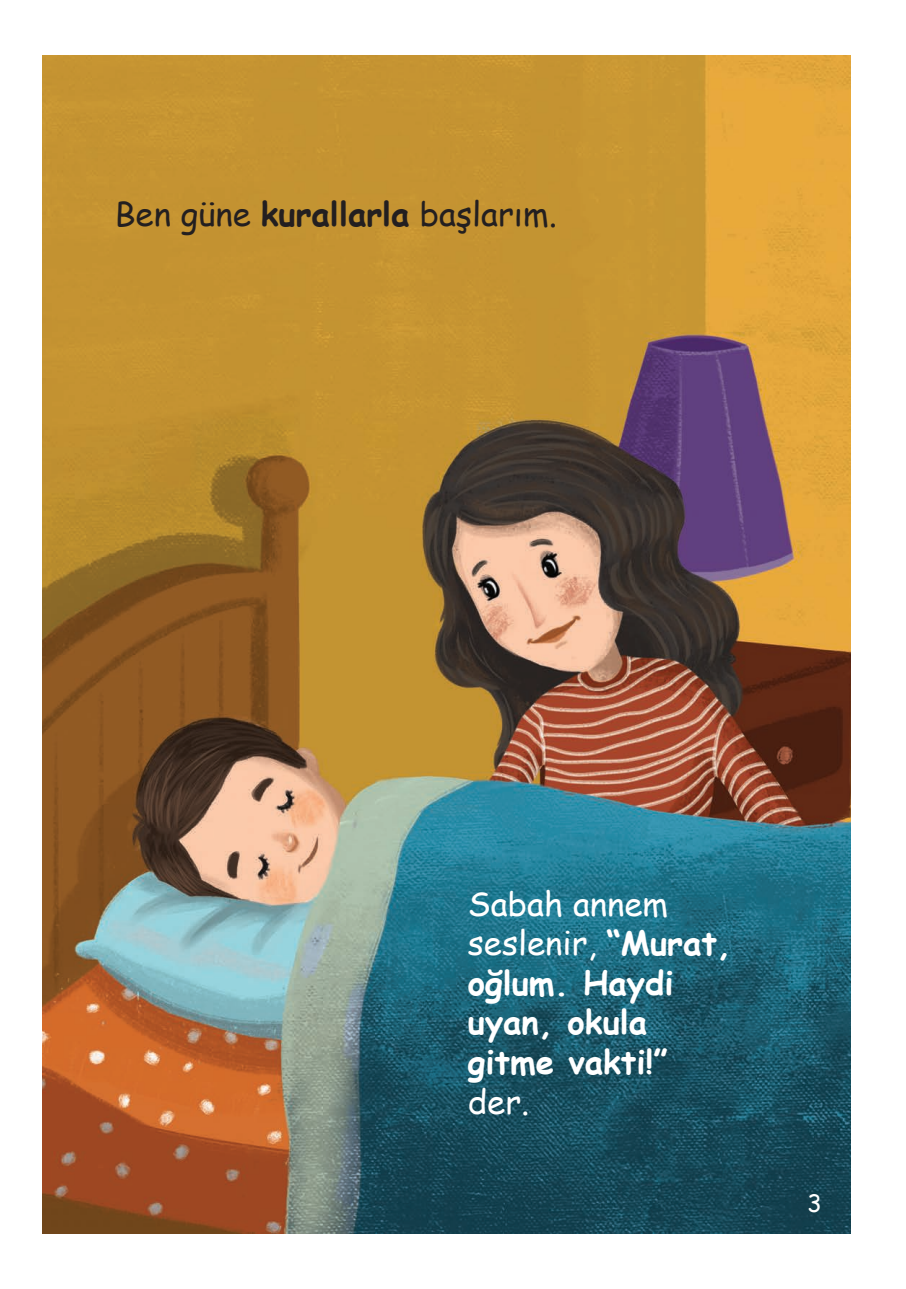
<style>
.page{position:relative;width:906px;height:1289px;background:#fff}
.page>*{position:absolute;margin:0;border:0;box-sizing:border-box;transform-origin:0 0}
.t1{font:700 33px/39.6px "Comic Sans MS";color:#fff}
.t2{font:33px "Comic Sans MS";color:#231f20}
.t3{font:33px "Comic Sans MS";color:#fff}
.t4{font:24px "Comic Sans MS";color:#fff}
.s1{font-weight:700}
.s2{font-weight:400}
</style>
<div class="page">
<img style="left:43px;top:55px;width:807px;height:1178px">
<p class="t2" style="left:115px;top:190px;width:444px">Ben güne <span class="s1">kurallarla</span> başlarım.</p>
<p class="t1" style="left:468px;top:882px;width:265px"><span class="s2">Sabah annem seslenir,</span> “Murat, oğlum. Haydi uyan, okula gitme vakti!”</p>
<p class="t3" style="left:468px;top:1077px;width:63px">der.</p>
<p class="t4" style="left:807px;top:1185px;width:16px">3</p>
</div>
